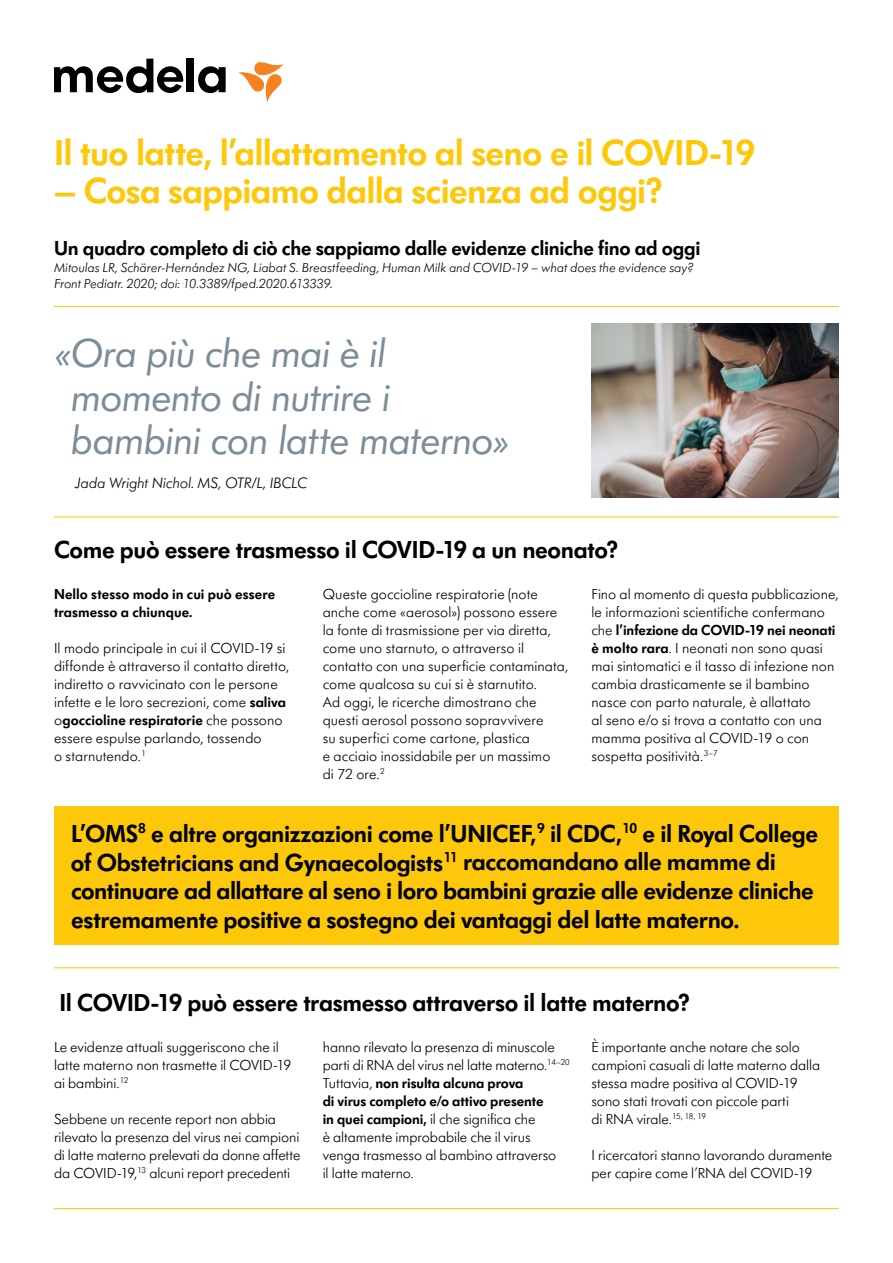
<style>
.page{position:relative;width:893px;height:1263px;background:#fff}
.page>*{position:absolute;margin:0;border:0;box-sizing:border-box;transform-origin:0 0}
.t1{font:italic 42px/43.5px "Futura SB Medela";letter-spacing:-.025em;color:#7b8d97}
.t2{font:600 37.5px "Futura SB Medela";letter-spacing:-.015em;color:#fec80a}
.t3{font:600 25.5px/28.5px "Futura SB Medela";letter-spacing:-.015em;color:#000}
.t4{font:600 21px "Futura SB Medela";letter-spacing:-.015em;color:#000}
.t5{font:italic 300 15.6px "Futura SB Medela";letter-spacing:-.01em;color:#000}
.t6{font:300 15px/18px "Futura SB Medela";color:#000}
.t7{font:600 15px/18px "Futura SB Medela";letter-spacing:.005em;color:#000}
.t8{font:italic 300 13.5px/16.5px "Futura SB Medela";color:#000}
.s1{font-weight:600}
</style>
<div class="page">
<div style="left:187px;top:59px;width:7px;height:33px;background:#000"></div>
<svg style="left:198px;top:66px;width:28px;height:27px"></svg>
<svg style="left:54px;top:59px;width:129px;height:34px"></svg>
<svg style="left:238px;top:62px;width:46px;height:41px"></svg>
<img style="left:591px;top:324px;width:248px;height:173px">
<hr style="left:54px;top:306px;width:785px;height:1px;background:#fec80a">
<hr style="left:54px;top:517px;width:785px;height:1px;background:#fec80a">
<hr style="left:54px;top:967px;width:785px;height:1px;background:#fec80a">
<div style="left:54px;top:806px;width:785px;height:138px;background:#fec80a"></div>
<hr style="left:54px;top:1208px;width:785px;height:1px;background:#fec80a">
<h2 class="t2" style="left:54px;top:131px;width:703px">Il tuo latte, l’allattamento al seno e il COVID-19</h2>
<h2 class="t2" style="left:54px;top:168px;width:610px">– Cosa sappiamo dalla scienza ad oggi?</h2>
<h3 class="t4" style="left:54px;top:236px;width:648px">Un quadro completo di ciò che sappiamo dalle evidenze cliniche fino ad oggi</h3>
<p class="t8" style="left:54px;top:259px;width:641px">Mitoulas LR, Schärer-Hernández NG, Liabat S. Breastfeeding, Human Milk and COVID-19 – what does the evidence say?<br>Front Pediatr. 2020; doi: 10.3389/fped.2020.613339.</p>
<h1 class="t1" style="left:71px;top:332px;width:440px;text-indent:-17px">«Ora più che mai è il momento di nutrire i bambini con latte materno»</h1>
<p class="t5" style="left:75px;top:473px;width:234px">Jada Wright Nichol. MS, OTR/L, IBCLC</p>
<h3 class="t3" style="left:54px;top:535px;width:566px">Come può essere trasmesso il COVID-19 a un neonato?</h3>
<p class="t7" style="left:54px;top:585px;width:223px">Nello stesso modo in cui può essere trasmesso a chiunque.</p>
<p class="t6" style="left:54px;top:639px;width:237px">Il modo principale in cui il COVID-19 si diffonde è attraverso il contatto diretto, indiretto o ravvicinato con le persone infette e le loro secrezioni, come <span class="s1">saliva </span>o<span class="s1">goccioline respiratorie</span> che possono essere espulse parlando, tossendo<br>o starnutendo.<sup>1</sup></p>
<p class="t6" style="left:323px;top:585px;width:247px">Queste goccioline respiratorie (note anche come «aerosol») possono essere la fonte di trasmissione per via diretta, come uno starnuto, o attraverso il contatto con una superficie contaminata, come qualcosa su cui si è starnutito.<br>Ad oggi, le ricerche dimostrano che questi aerosol possono sopravvivere<br>su superfici come cartone, plastica<br>e acciaio inossidabile per un massimo<br>di 72 ore.<sup>2</sup></p>
<p class="t6" style="left:591px;top:585px;width:249px">Fino al momento di questa pubblicazione, le informazioni scientifiche confermano che <span class="s1">l’infezione da COVID-19 nei neonati è molto rara</span>. I neonati non sono quasi mai sintomatici e il tasso di infezione non cambia drasticamente se il bambino nasce con parto naturale, è allattato<br>al seno e/o si trova a contatto con una mamma positiva al COVID-19 o con sospetta positività.<sup>3–7</sup></p>
<p class="t3" style="left:71px;top:819px;width:749px">L’OMS<sup>8</sup> e altre organizzazioni come l’UNICEF,<sup>9</sup> il CDC,<sup>10</sup> e il Royal College of Obstetricians and Gynaecologists<sup>11</sup> raccomandano alle mamme di continuare ad allattare al seno i loro bambini grazie alle evidenze cliniche estremamente positive a sostegno dei vantaggi del latte materno.</p>
<h3 class="t3" style="left:59px;top:988px;width:632px">Il COVID-19 può essere trasmesso attraverso il latte materno?</h3>
<p class="t6" style="left:54px;top:1038px;width:239px">Le evidenze attuali suggeriscono che il latte materno non trasmette il COVID-19 ai bambini.<sup>12</sup></p>
<p class="t6" style="left:54px;top:1110px;width:248px">Sebbene un recente report non abbia rilevato la presenza del virus nei campioni di latte materno prelevati da donne affette da COVID-19,<sup>13</sup> alcuni report precedenti</p>
<p class="t6" style="left:323px;top:1038px;width:249px">hanno rilevato la presenza di minuscole parti di RNA del virus nel latte materno.<sup>14–20<br></sup>Tuttavia, <span class="s1">non risulta alcuna prova<br>di virus completo e/o attivo presente<br>in quei campioni,</span> il che significa che<br>è altamente improbabile che il virus venga trasmesso al bambino attraverso<br>il latte materno.</p>
<p class="t6" style="left:591px;top:1038px;width:230px">È importante anche notare che solo campioni casuali di latte materno dalla stessa madre positiva al COVID-19 sono stati trovati con piccole parti<br>di RNA virale.<sup>15,</sup> <sup>18,</sup> <sup>19</sup></p>
<p class="t6" style="left:591px;top:1146px;width:242px">I ricercatori stanno lavorando duramente per capire come l’RNA del COVID-19</p>
</div>
